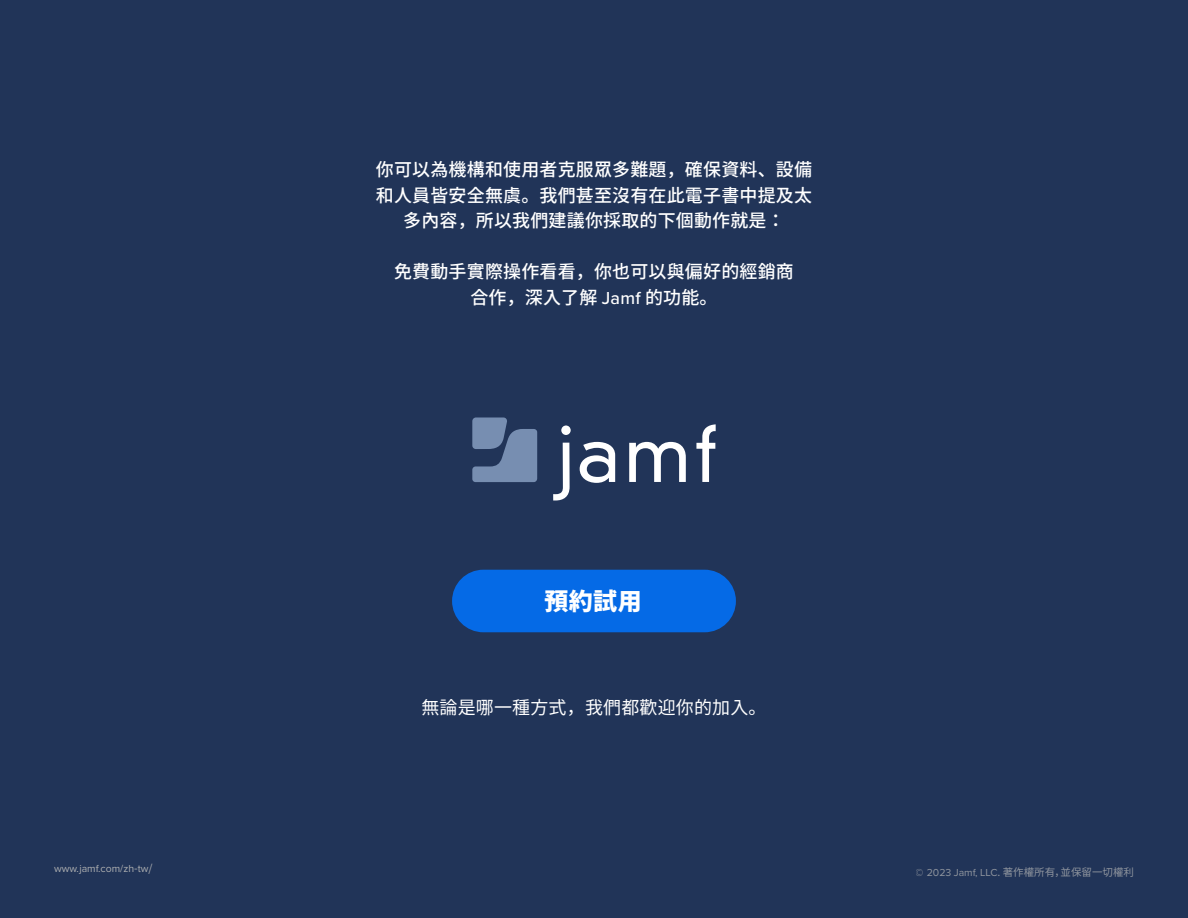
<style>
.page{position:relative;width:1188px;height:918px;background:#213458}
.page>*{position:absolute;margin:0;border:0;box-sizing:border-box;transform-origin:0 0}
.t1{font:900 24px "Noto Sans CJ Kjp";color:#fff}
.t2{font:500 18px/25.5px "Noto Sans CJ Kjp";letter-spacing:.01em;color:#fff;text-align:center}
.t3{font:18px "Noto Sans CJ Kjp";letter-spacing:.01em;color:#fff}
.t4{font:10.5px "Noto Sans CJ Kjp";color:#acaeb0}
.t5{font:10.5px "Proxima Nova";color:#acaeb0}
.s1{font-family:"Proxima Nova"}
.s2{font-family:"Noto Sans CJ Kjp"}
</style>
<div class="page">
<svg style="left:580px;top:442px;width:35px;height:41px"></svg>
<svg style="left:629px;top:442px;width:57px;height:40px"></svg>
<svg style="left:696px;top:424px;width:20px;height:58px"></svg>
<svg style="left:553px;top:426px;width:18px;height:75px"></svg>
<svg style="left:472px;top:417px;width:65px;height:65px"></svg>
<div style="left:452px;top:570px;width:284px;height:62px;background:#056ae6;border-radius:31px"></div>
<p class="t2" style="left:376px;top:157px;width:438px">你可以為機構和使用者克服眾多難題，確保資料、設備和人員皆安全無虞。我們甚至沒有在此電子書中提及太多內容，所以我們建議你採取的下個動作就是：</p>
<p class="t2" style="left:394px;top:259px;width:401px">免費動手實際操作看看，你也可以與偏好的經銷商合作，深入了解 <span class="s1">Jamf</span> 的功能。</p>
<h1 class="t1" style="left:544px;top:587px;width:99px">預約試用</h1>
<p class="t3" style="left:421px;top:698px;width:347px">無論是哪一種方式，我們都歡迎你的加入。</p>
<p class="t5" style="left:54px;top:861px;width:100px">www.jamf.com/zh<span class="s2">-</span>tw<span class="s2">/</span></p>
<p class="t4" style="left:916px;top:866px;width:220px"><span class="s1">© 2023 Jamf, LLC</span>. 著作權所有，並保留一切權利</p>
</div>
